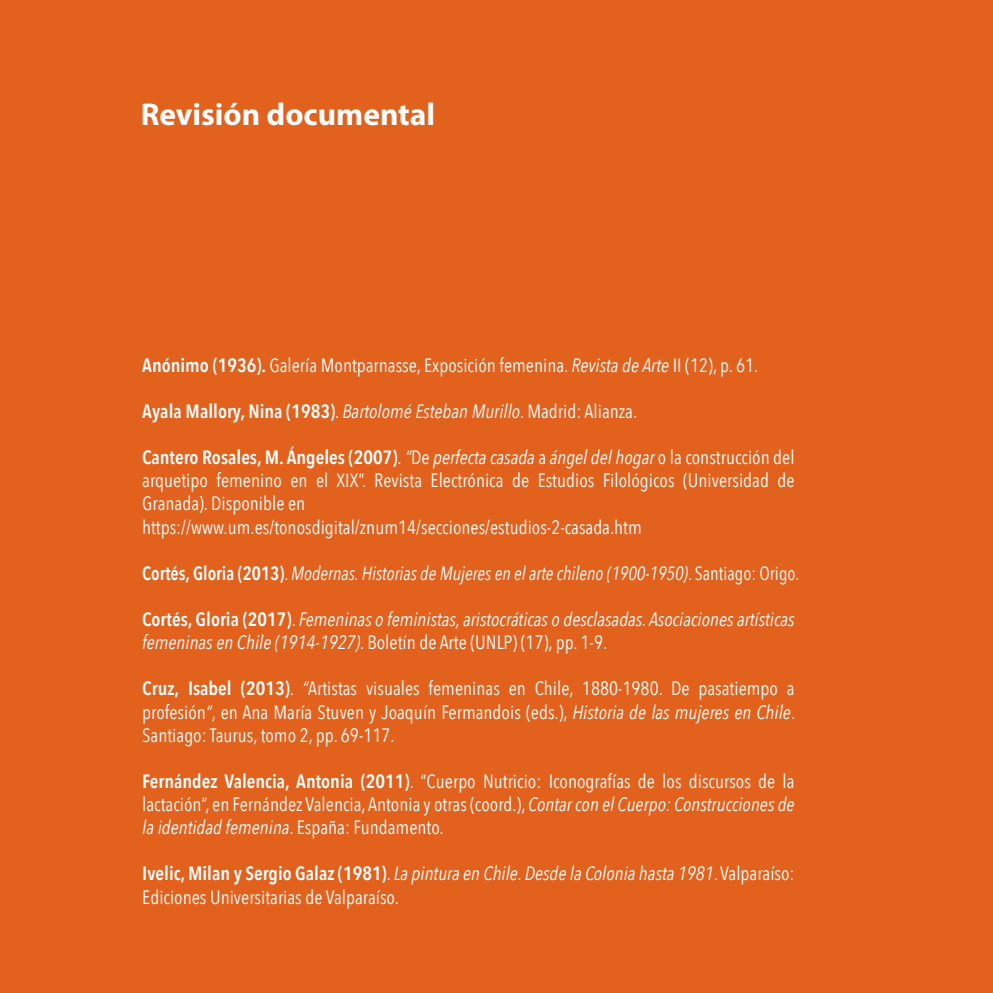
<style>
.page{position:relative;width:993px;height:993px;background:#fff}
.page>*{position:absolute;margin:0;border:0;box-sizing:border-box;transform-origin:0 0}
.t1{font:700 31.5px "Myriad Pro";color:#fff}
.t2{font:19.25px/23.1px "Avenir Next Condensed";color:#fff}
.t3{font:italic 19.25px/23.1px "Avenir Next Condensed";color:#fff}
.t4{font:italic 19.25px "Avenir Next Condensed";color:#fff;scale:.95 1}
.t5{font:600 19.25px "Avenir Next Condensed";color:#fff}
.s1{font-weight:600}
.s2{font-style:italic}
.s3{font-weight:400}
.s4{font-weight:400;font-style:italic}
.s5{font-weight:600;font-style:normal}
.s6{font-style:normal}
</style>
<div class="page">
<div style="left:0;top:0;width:992px;height:992px;background:#e1611d"></div>
<h1 class="t1" style="left:141px;top:93px;width:296px">Revisión documental</h1>
<p class="t2" style="left:142px;top:352px;width:617px"><span class="s1">Anónimo (1936).</span> Galería Montparnasse, Exposición femenina. <span class="s2">Revista de Arte</span> II (12), p. 61.</p>
<p class="t5" style="left:142px;top:394px;width:496px">Ayala Mallory, Nina (1983)<span class="s3">.</span> <span class="s4">Bartolomé Esteban Murillo</span><span class="s3">. Madrid: Alianza.</span></p>
<p class="t2" style="left:142px;top:445px;width:653px"><span class="s1">Cantero Rosales, M. Ángeles (2007)</span>. <span class="s2">“</span>De <span class="s2">perfecta casada</span> a <span class="s2">ángel del hogar</span> o la construcción del arquetipo femenino en el XIX”. Revista Electrónica de Estudios Filológicos (Universidad de Granada). Disponible en https://www.um.es/tonosdigital/znum14/secciones/estudios-2-casada.htm</p>
<p class="t4" style="left:142px;top:561px;width:692px"><span class="s5">Cortés, Gloria (2013)</span><span class="s6">.</span> Modernas. Historias de Mujeres en el arte chileno (1900-1950)<span class="s6">. Santiago: Origo.</span></p>
<p class="t3" style="left:142px;top:607px;width:653px"><span class="s5">Cortés, Gloria (2017)</span><span class="s6">.</span> Femeninas o feministas, aristocráticas o desclasadas. Asociaciones artísticas femeninas en Chile (1914-1927)<span class="s6">. Boletín de Arte (UNLP) (17), pp. 1-9.</span></p>
<p class="t2" style="left:142px;top:676px;width:654px;text-align:justify"><span class="s1">Cruz, Isabel (2013)</span>. <span class="s2">“</span>Artistas visuales femeninas en Chile, 1880-1980. De pasatiempo a profesión<span class="s2">”</span>, en Ana María Stuven y Joaquín Fermandois (eds.), <span class="s2">Historia de las mujeres en Chile</span>.<br>Santiago: Taurus, tomo 2, pp. 69-117.</p>
<p class="t2" style="left:142px;top:768px;width:653px;text-align:justify"><span class="s1">Fernández Valencia, Antonia (2011)</span>. “Cuerpo Nutricio: Iconografías de los discursos de la lactación”, en Fernández Valencia, Antonia y otras (coord.), <span class="s2">Contar con el Cuerpo: Construcciones de la identidad femenina</span>. España: Fundamento.</p>
<p class="t2" style="left:142px;top:860px;width:653px"><span class="s1">Ivelic, Milan y Sergio Galaz (1981)</span>. <span class="s2">La pintura en Chile. Desde la Colonia hasta 1981</span>. Valparaíso:<br>Ediciones Universitarias de Valparaíso.</p>
</div>
